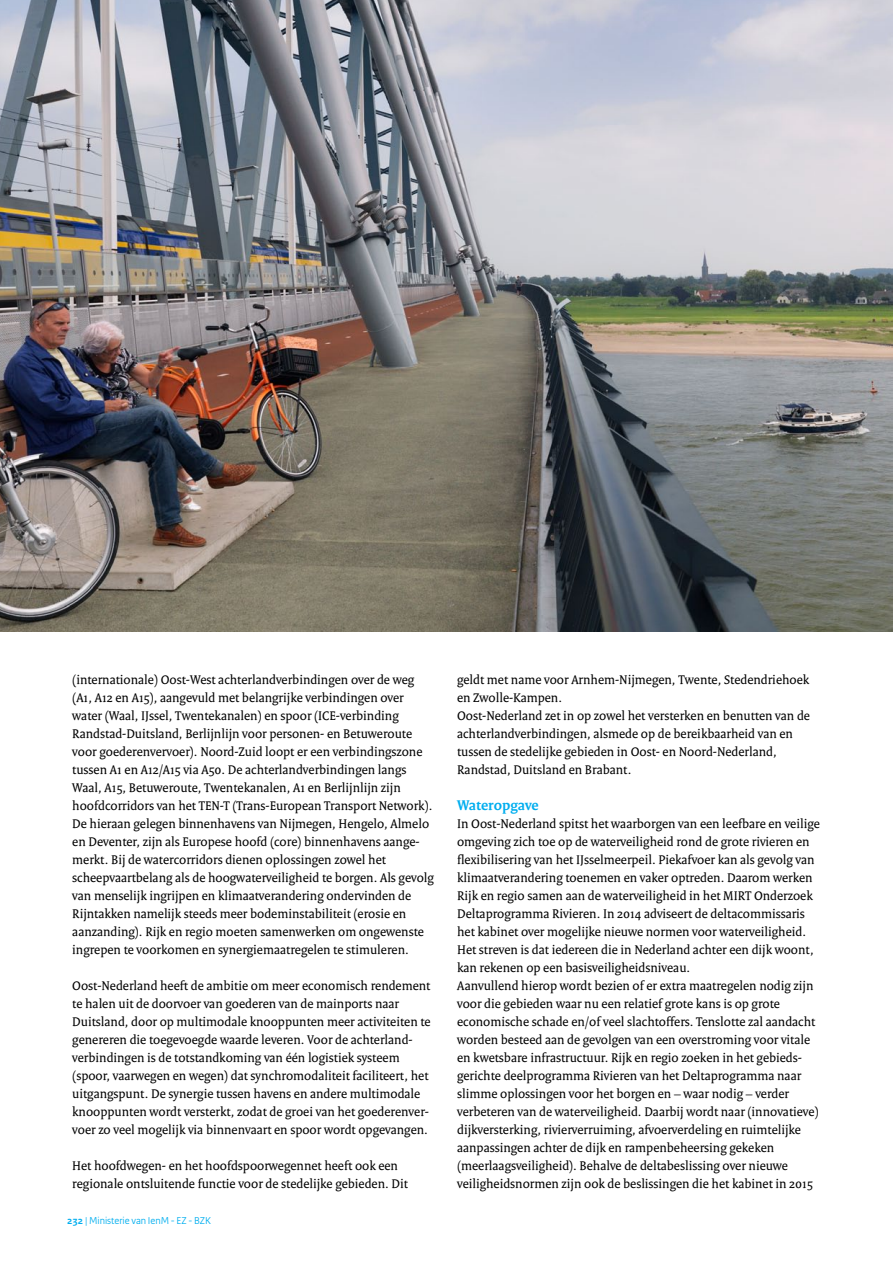
<style>
.page{position:relative;width:893px;height:1263px;background:#fff}
.page>*{position:absolute;margin:0;border:0;box-sizing:border-box;transform-origin:0 0}
.t1{font:700 15px "Rijksoverheid Serif";color:#00aeef}
.t2{font:13.5px/18px "Rijksoverheid Serif";color:#000}
.t3{font:10.5px "Rijksoverheid Sans";color:#00aeef}
.s1{font-weight:700}
</style>
<div class="page">
<img style="left:0;top:0;width:893px;height:631px">
<p class="t2" style="left:72px;top:671px;width:363px">(internationale) Oost-West achterlandverbindingen over de weg (A1, A12 en A15), aangevuld met belangrijke verbindingen over water (Waal, IJssel, Twentekanalen) en spoor (ICE-verbinding Randstad-Duitsland, Berlijnlijn voor personen- en Betuweroute voor goederenvervoer). Noord-Zuid loopt er een verbindingszone tussen A1 en A12/A15 via A50. De achterlandverbindingen langs Waal, A15, Betuweroute, Twentekanalen, A1 en Berlijnlijn zijn hoofdcorridors van het TEN-T (Trans-European Transport Network).<br>De hieraan gelegen binnenhavens van Nijmegen, Hengelo, Almelo en Deventer, zijn als Europese hoofd (core) binnenhavens aange&shy;merkt. Bij de watercorridors dienen oplossingen zowel het scheepvaartbelang als de hoogwaterveiligheid te borgen. Als gevolg van menselijk ingrijpen en klimaatverandering ondervinden de Rijntakken namelijk steeds meer bodeminstabiliteit (erosie en aanzanding). Rijk en regio moeten samenwerken om ongewenste ingrepen te voorkomen en synergiemaatregelen te stimuleren.</p>
<p class="t2" style="left:72px;top:977px;width:360px">Oost-Nederland heeft de ambitie om meer economisch rendement te halen uit de doorvoer van goederen van de mainports naar Duitsland, door op multimodale knooppunten meer activiteiten te genereren die toegevoegde waarde leveren. Voor de achterland&shy;verbindingen is de totstandkoming van één logistiek systeem (spoor, vaarwegen en wegen) dat synchromodaliteit faciliteert, het uitgangspunt. De synergie tussen havens en andere multimodale knooppunten wordt versterkt, zodat de groei van het goederenver&shy;voer zo veel mogelijk via binnenvaart en spoor wordt opgevangen.</p>
<p class="t2" style="left:72px;top:1156px;width:337px">Het hoofdwegen- en het hoofdspoorwegennet heeft ook een regionale ontsluitende functie voor de stedelijke gebieden. Dit</p>
<p class="t3" style="left:67px;top:1215px;width:145px"><span class="s1">232</span> | Ministerie van IenM - EZ - BZK</p>
<p class="t2" style="left:457px;top:670px;width:354px">geldt met name voor Arnhem-Nijmegen, Twente, Stedendriehoek en Zwolle-Kampen.<br>Oost-Nederland zet in op zowel het versterken en benutten van de achterlandverbindingen, alsmede op de bereikbaarheid van en tussen de stedelijke gebieden in Oost- en Noord-Nederland, Randstad, Duitsland en Brabant.</p>
<p class="t1" style="left:457px;top:796px;width:83px">Wateropgave</p>
<p class="t2" style="left:457px;top:815px;width:364px">In Oost-Nederland spitst het waarborgen van een leefbare en veilige omgeving zich toe op de waterveiligheid rond de grote rivieren en flexibilisering van het IJsselmeerpeil. Piekafvoer kan als gevolg van klimaatverandering toenemen en vaker optreden. Daarom werken Rijk en regio samen aan de waterveiligheid in het MIRT Onderzoek Deltaprogramma Rivieren. In 2014 adviseert de deltacommissaris het kabinet over mogelijke nieuwe normen voor waterveiligheid.<br>Het streven is dat iedereen die in Nederland achter een dijk woont, kan rekenen op een basisveiligheidsniveau.<br>Aanvullend hierop wordt bezien of er extra maatregelen nodig zijn voor die gebieden waar nu een relatief grote kans is op grote economische schade en/of veel slachtoffers. Tenslotte zal aandacht worden besteed aan de gevolgen van een overstroming voor vitale en kwetsbare infrastructuur. Rijk en regio zoeken in het gebieds&shy;gerichte deelprogramma Rivieren van het Deltaprogramma naar slimme oplossingen voor het borgen en – waar nodig – verder verbeteren van de waterveiligheid. Daarbij wordt naar (innovatieve) dijkversterking, rivierverruiming, afvoerverdeling en ruimtelijke aanpassingen achter de dijk en rampenbeheersing gekeken (meerlaagsveiligheid). Behalve de deltabeslissing over nieuwe veiligheidsnormen zijn ook de beslissingen die het kabinet in 2015</p>
</div>
